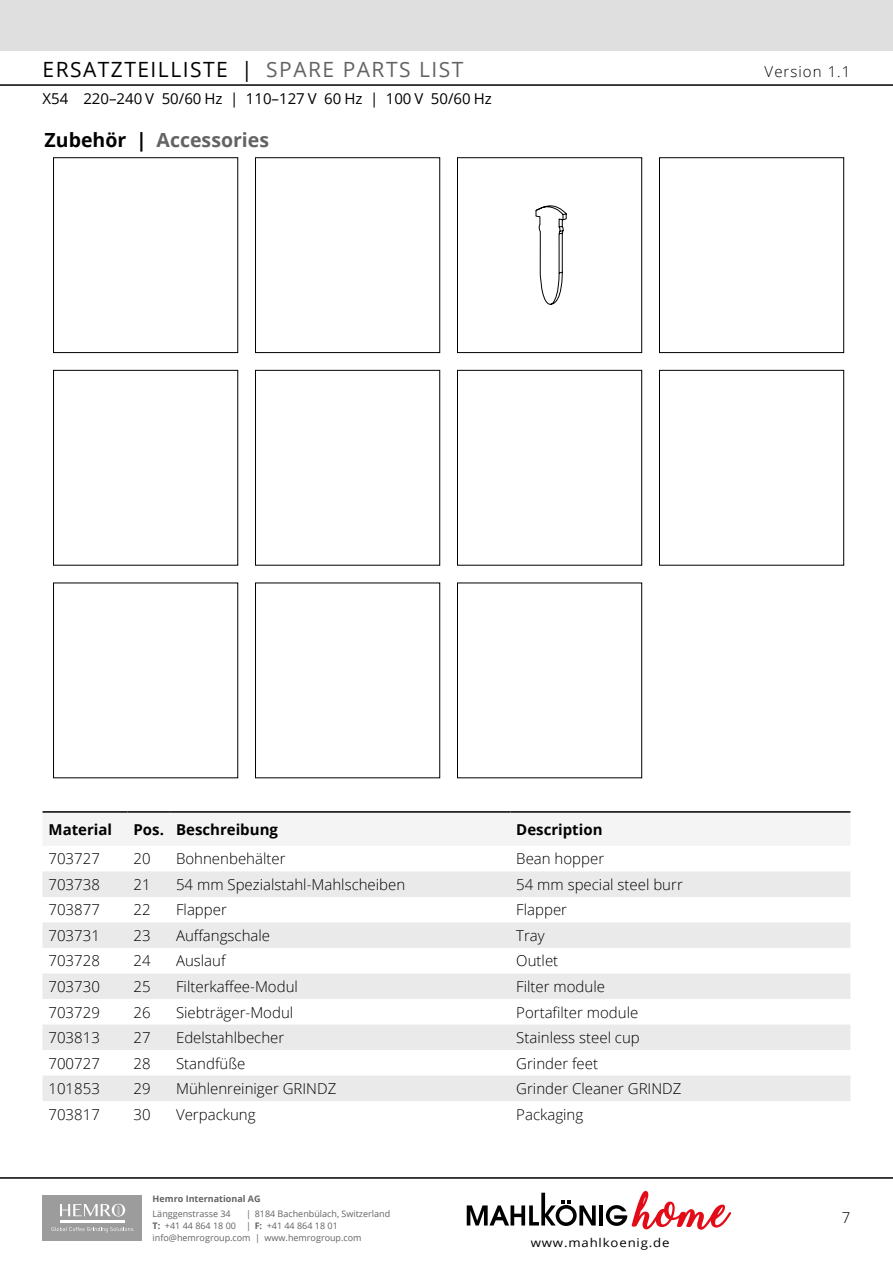
<style>
.page{position:relative;width:893px;height:1263px;background:#fff}
.page>*{position:absolute;margin:0;border:0;box-sizing:border-box;transform-origin:0 0}
.t1{font:21px "Open Sans";letter-spacing:.07em;color:#000}
.Überschrift_1{font:700 19.5px "Open Sans";color:#646363}
.Fließtext__Main_base{font:300 15px "Open Sans";color:#000}
.t2{font:15px "Open Sans";color:#000}
.Fließtext__Main_base-2{font:700 15px "Open Sans";color:#000}
.Fließtext__Main_base-3{font:300 15px "Open Sans";letter-spacing:.07em;color:#000}
.t3{font:12px "Open Sans";letter-spacing:.065em;color:#000;scale:1.1 1}
.t4{font:9px/11.9px "Open Sans";color:#646363}
.t5{font:700 9px "Open Sans";color:#646363}
.s1{color:#646363}
.s2{color:#000}
.s3{font-weight:700}
</style>
<div class="page">
<div style="left:43px;top:1195px;width:99px;height:45px;background:#9c9c9c"></div>
<hr style="left:104px;top:1220px;width:21px;height:2px;background:#fff">
<hr style="left:82px;top:1220px;width:21px;height:2px;background:#fff">
<hr style="left:60px;top:1220px;width:21px;height:2px;background:#fff">
<svg style="left:52px;top:1227px;width:81px;height:5px"></svg>
<svg style="left:60px;top:1204px;width:65px;height:12px"></svg>
<div style="left:0;top:0;width:893px;height:51px;background:#e0dfdf"></div>
<hr style="left:0;top:1177px;width:893px;height:2px;background:#000">
<hr style="left:0;top:84px;width:893px;height:2px;background:#000">
<hr style="left:599px;top:1205px;width:4px;height:20px;background:#000">
<svg style="left:467px;top:1193px;width:129px;height:33px"></svg>
<svg style="left:606px;top:1191px;width:125px;height:39px"></svg>
<div style="left:43px;top:813px;width:807px;height:33px;background:#f5f4f5"></div>
<svg style="left:43px;top:871px;width:807px;height:230px;fill:#ebeaea"></svg>
<hr style="left:43px;top:811px;width:85px;height:2px;background:#000">
<hr style="left:128px;top:811px;width:42px;height:2px;background:#000">
<hr style="left:170px;top:811px;width:340px;height:2px;background:#000">
<hr style="left:510px;top:811px;width:340px;height:2px;background:#000">
<svg style="left:536px;top:205px;width:31px;height:100px"></svg>
<div style="left:53px;top:157px;width:185px;height:196px;border:1px solid #000"></div>
<div style="left:255px;top:157px;width:185px;height:196px;border:1px solid #000"></div>
<div style="left:457px;top:157px;width:185px;height:196px;border:1px solid #000"></div>
<div style="left:659px;top:157px;width:185px;height:196px;border:1px solid #000"></div>
<div style="left:53px;top:370px;width:185px;height:196px;border:1px solid #000"></div>
<div style="left:255px;top:370px;width:185px;height:196px;border:1px solid #000"></div>
<div style="left:457px;top:370px;width:185px;height:196px;border:1px solid #000"></div>
<div style="left:659px;top:370px;width:185px;height:196px;border:1px solid #000"></div>
<div style="left:457px;top:583px;width:185px;height:195px;border:1px solid #000"></div>
<h1 class="t1" style="left:43px;top:55px;width:422px">Ersatzte illiste | <span class="s1">Spare Parts List</span></h1>
<p class="t2" style="left:43px;top:88px;width:451px">X54 220–240 V 50/60 Hz | 110–127 V 60 Hz | 100 V 50/60 Hz</p>
<p class="Überschrift_1" style="left:45px;top:126px;width:226px"><span class="s2">Zubehör |</span> Accessories</p>
<p class="Fließtext__Main_base-3" style="left:765px;top:62px;width:87px">Version 1.1</p>
<p class="Fließtext__Main_base-2" style="left:49px;top:819px;width:65px">Material</p>
<p class="Fließtext__Main_base-2" style="left:134px;top:819px;width:32px">Pos.</p>
<p class="Fließtext__Main_base-2" style="left:176px;top:819px;width:103px">Beschreibung</p>
<p class="Fließtext__Main_base-2" style="left:516px;top:819px;width:88px">Description</p>
<p class="Fließtext__Main_base" style="left:49px;top:849px;width:53px">703727</p>
<p class="Fließtext__Main_base" style="left:134px;top:849px;width:19px">20</p>
<p class="Fließtext__Main_base" style="left:176px;top:849px;width:111px">Bohnenbehälter</p>
<p class="Fließtext__Main_base" style="left:516px;top:849px;width:89px">Bean hopper</p>
<p class="Fließtext__Main_base" style="left:49px;top:874px;width:53px">703738</p>
<p class="Fließtext__Main_base" style="left:134px;top:874px;width:19px">21</p>
<p class="Fließtext__Main_base" style="left:176px;top:874px;width:231px">54 mm Spezialstahl-Mahlscheiben</p>
<p class="Fließtext__Main_base" style="left:516px;top:874px;width:168px">54 mm special steel burr</p>
<p class="Fließtext__Main_base" style="left:49px;top:900px;width:53px">703877</p>
<p class="Fließtext__Main_base" style="left:134px;top:900px;width:19px">22</p>
<p class="Fließtext__Main_base" style="left:176px;top:900px;width:52px">Flapper</p>
<p class="Fließtext__Main_base" style="left:516px;top:900px;width:52px">Flapper</p>
<p class="Fließtext__Main_base" style="left:49px;top:925px;width:53px">703731</p>
<p class="Fließtext__Main_base" style="left:134px;top:925px;width:19px">23</p>
<p class="Fließtext__Main_base" style="left:176px;top:925px;width:96px">Auffangschale</p>
<p class="Fließtext__Main_base" style="left:516px;top:925px;width:30px">Tray</p>
<p class="Fließtext__Main_base" style="left:49px;top:951px;width:53px">703728</p>
<p class="Fließtext__Main_base" style="left:134px;top:951px;width:19px">24</p>
<p class="Fließtext__Main_base" style="left:176px;top:951px;width:51px">Auslauf</p>
<p class="Fließtext__Main_base" style="left:516px;top:951px;width:43px">Outlet</p>
<p class="Fließtext__Main_base" style="left:49px;top:976px;width:53px">703730</p>
<p class="Fließtext__Main_base" style="left:134px;top:976px;width:19px">25</p>
<p class="Fließtext__Main_base" style="left:176px;top:976px;width:123px">Filterkaffee-Modul</p>
<p class="Fließtext__Main_base" style="left:516px;top:976px;width:90px">Filter module</p>
<p class="Fließtext__Main_base" style="left:49px;top:1002px;width:53px">703729</p>
<p class="Fließtext__Main_base" style="left:134px;top:1002px;width:19px">26</p>
<p class="Fließtext__Main_base" style="left:176px;top:1002px;width:119px">Siebträger-Modul</p>
<p class="Fließtext__Main_base" style="left:516px;top:1002px;width:124px">Portafilter module</p>
<p class="Fließtext__Main_base" style="left:49px;top:1027px;width:53px">703813</p>
<p class="Fließtext__Main_base" style="left:134px;top:1027px;width:19px">27</p>
<p class="Fließtext__Main_base" style="left:176px;top:1027px;width:110px">Edelstahlbecher</p>
<p class="Fließtext__Main_base" style="left:516px;top:1027px;width:125px">Stainless steel cup</p>
<p class="Fließtext__Main_base" style="left:49px;top:1053px;width:53px">700727</p>
<p class="Fließtext__Main_base" style="left:134px;top:1053px;width:19px">28</p>
<p class="Fließtext__Main_base" style="left:176px;top:1053px;width:71px">Standfüße</p>
<p class="Fließtext__Main_base" style="left:516px;top:1053px;width:83px">Grinder feet</p>
<p class="Fließtext__Main_base" style="left:49px;top:1078px;width:53px">101853</p>
<p class="Fließtext__Main_base" style="left:134px;top:1078px;width:19px">29</p>
<p class="Fließtext__Main_base" style="left:176px;top:1078px;width:162px">Mühlenreiniger GRINDZ</p>
<p class="Fließtext__Main_base" style="left:516px;top:1078px;width:167px">Grinder Cleaner GRINDZ</p>
<p class="Fließtext__Main_base" style="left:49px;top:1104px;width:53px">703817</p>
<p class="Fließtext__Main_base" style="left:134px;top:1104px;width:19px">30</p>
<p class="Fließtext__Main_base" style="left:176px;top:1104px;width:81px">Verpackung</p>
<p class="Fließtext__Main_base" style="left:516px;top:1104px;width:68px">Packaging</p>
<p class="t5" style="left:153px;top:1192px;width:109px">Hemro International AG</p>
<p class="t4" style="left:153px;top:1207px;width:80px">Länggenstrasse 34</p>
<p class="t4" style="left:153px;top:1207px;width:239px;text-indent:94px">| 8184 Bachenbülach, Switzerland<br><span class="s3">T:</span> +41 44 864 18 00 | <span class="s3">F:</span> +41 44 864 18 01 info@hemrogroup.com | www.hemrogroup.com</p>
<p class="t3" style="left:531px;top:1234px;width:128px">www.mahlkoenig.de</p>
<p class="Fließtext__Main_base" style="left:842px;top:1207px;width:10px">7</p>
</div>
